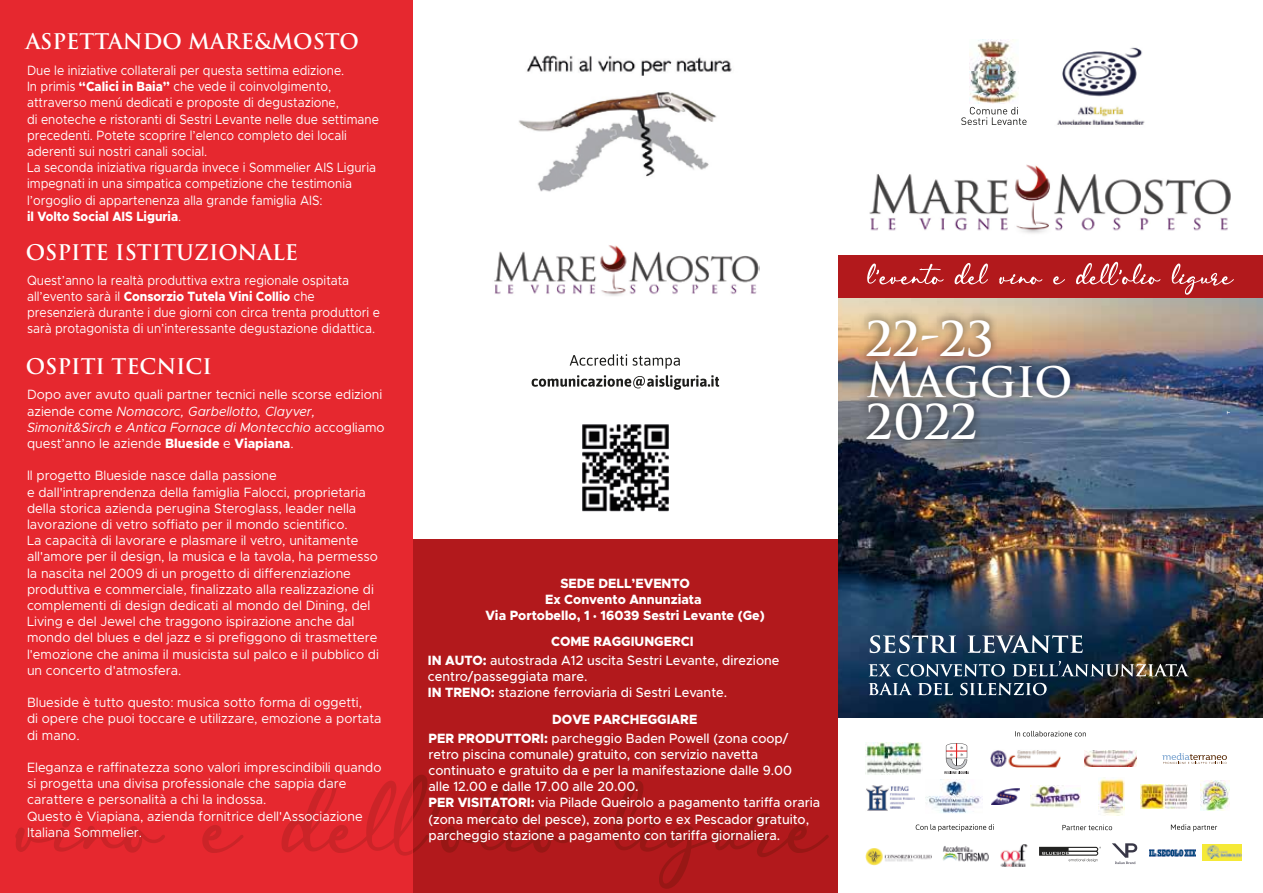
<style>
.page{position:relative;width:1263px;height:893px;background:#fff}
.page>*{position:absolute;margin:0;border:0;box-sizing:border-box;transform-origin:0 0}
.t1{font:700 46.65px "Trajan";color:#fff}
.t2{font:700 40.95px "Trajan";color:#fff}
.t3{font:700 21px "Trajan Pro";color:#fff}
.t4{font:13.5px/16.2px "Metropolis";color:#fff;scale:.95 1}
.t5{font:13.5px/16.2px "Metropolis";color:#fff;scale:.9 1}
.t6{font:500 13.5px/16.2px "Metropolis";color:#fff;scale:.95 1}
.t7{font:800 13.5px/16.2px "Metropolis";color:#fff;text-align:center;scale:.95 1}
.s1{font-weight:800}
.s2{font-style:italic}
.s3{font-family:"Myriad Pro";font-weight:400}
.s4{font-size:46.65px}
</style>
<div class="page">
<img style="left:838px;top:298px;width:425px;height:419px">
<div style="left:839px;top:255px;width:424px;height:43px;background:#b2191c"></div>
<div style="left:412px;top:540px;width:426px;height:353px;background:#b2191c"></div>
<svg style="left:412px;top:775px;width:417px;height:114px"></svg>
<svg style="left:867px;top:262px;width:367px;height:33px"></svg>
<img style="left:869px;top:164px;width:362px;height:70px">
<img style="left:970px;top:40px;width:48px;height:63px">
<img style="left:1057px;top:47px;width:88px;height:78px">
<svg style="left:961px;top:107px;width:65px;height:18px"></svg>
<img style="left:519px;top:55px;width:213px;height:137px">
<img style="left:494px;top:245px;width:265px;height:51px">
<svg style="left:532px;top:375px;width:187px;height:15px"></svg>
<svg style="left:570px;top:354px;width:110px;height:15px"></svg>
<div style="left:0;top:0;width:412px;height:893px;background:#e6282f"></div>
<svg style="left:15px;top:778px;width:397px;height:78px"></svg>
<img style="left:866px;top:742px;width:57px;height:33px">
<img style="left:990px;top:750px;width:70px;height:17px">
<svg style="left:944px;top:743px;width:25px;height:31px"></svg>
<img style="left:866px;top:785px;width:49px;height:26px">
<svg style="left:1015px;top:731px;width:71px;height:5px"></svg>
<img style="left:992px;top:788px;width:28px;height:16px">
<img style="left:926px;top:779px;width:55px;height:34px">
<img style="left:1030px;top:785px;width:51px;height:22px">
<img style="left:1098px;top:777px;width:26px;height:38px">
<img style="left:1140px;top:785px;width:47px;height:23px">
<img style="left:1200px;top:781px;width:30px;height:29px">
<svg style="left:916px;top:824px;width:78px;height:7px"></svg>
<img style="left:1000px;top:844px;width:27px;height:23px">
<img style="left:942px;top:846px;width:47px;height:16px">
<svg style="left:1062px;top:824px;width:50px;height:6px"></svg>
<svg style="left:1171px;top:824px;width:46px;height:7px"></svg>
<img style="left:1149px;top:849px;width:46px;height:8px">
<svg style="left:869px;top:683px;width:178px;height:12px;background:#4f657b"></svg>
<img style="left:869px;top:661px;width:320px;height:15px">
<svg style="left:870px;top:635px;width:213px;height:18px"></svg>
<img style="left:853px;top:301px;width:232px;height:164px">
<img style="left:582px;top:424px;width:87px;height:88px">
<img style="left:1084px;top:750px;width:52px;height:16px">
<svg style="left:1162px;top:753px;width:65px;height:11px"></svg>
<img style="left:865px;top:848px;width:67px;height:18px">
<svg style="left:1039px;top:847px;width:62px;height:15px"></svg>
<svg style="left:1112px;top:843px;width:25px;height:21px"></svg>
<img style="left:1203px;top:845px;width:38px;height:16px">
<h3 class="t3" style="left:26px;top:28px;width:335px">ASPETTANDO MARE&amp;MOSTO</h3>
<p class="t5" style="left:27px;top:62px;width:392px">Due le iniziative collaterali per questa settima edizione.<br>In primis <span class="s1">“Calici in Baia”</span> che vede il coinvolgimento, attraverso menú dedicati e proposte di degustazione,<br>di enoteche e ristoranti di Sestri Levante nelle due settimane precedenti. Potete scoprire l’elenco completo dei locali aderenti sui nostri canali social.<br>La seconda iniziativa riguarda invece i Sommelier AIS Liguria impegnati in una simpatica competizione che testimonia l’orgoglio di appartenenza alla grande famiglia AIS:<br><span class="s1">il Volto Social AIS Liguria</span>.</p>
<h3 class="t3" style="left:26px;top:239px;width:274px">OSPITE ISTITUZIONALE</h3>
<p class="t5" style="left:27px;top:272px;width:394px">Quest’anno la realtà produttiva extra regionale ospitata all’evento sarà il <span class="s1">Consorzio Tutela Vini Collio</span> che presenzierà durante i due giorni con circa trenta produttori e sarà protagonista di un’interessante degustazione didattica.</p>
<h3 class="t3" style="left:26px;top:353px;width:188px">OSPITI TECNICI</h3>
<p class="t4" style="left:27px;top:387px;width:378px">Dopo aver avuto quali partner tecnici nelle scorse edizioni aziende come <span class="s2">Nomacorc, Garbellotto, Clayver, Simonit&amp;Sirch e Antica Fornace di Montecchio</span> accogliamo quest’anno le aziende <span class="s1">Blueside</span> e <span class="s1">Viapiana</span>.</p>
<p class="t4" style="left:27px;top:468px;width:372px">ll progetto Blueside nasce dalla passione<br>e dall'intraprendenza della famiglia Falocci, proprietaria della storica azienda perugina Steroglass, leader nella lavorazione di vetro soffiato per il mondo scientifico.<br>La capacità di lavorare e plasmare il vetro, unitamente all'amore per il design, la musica e la tavola, ha permesso la nascita nel 2009 di un progetto di differenziazione produttiva e commerciale, finalizzato alla realizzazione di complementi di design dedicati al mondo del Dining, del Living e del Jewel che traggono ispirazione anche dal mondo del blues e del jazz e si prefiggono di trasmettere l'emozione che anima il musicista sul palco e il pubblico di un concerto d'atmosfera.</p>
<p class="t4" style="left:27px;top:694px;width:375px">Blueside è tutto questo: musica sotto forma di oggetti,<br>di opere che puoi toccare e utilizzare, emozione a portata di mano.</p>
<p class="t4" style="left:27px;top:759px;width:375px">Eleganza e raffinatezza sono valori imprescindibili quando si progetta una divisa professionale che sappia dare carattere e personalità a chi la indossa.<br>Questo è Viapiana, azienda fornitrice dell'Associazione Italiana Sommelier.</p>
<p class="t7" style="left:485px;top:575px;width:296px">SEDE DELL’EVENTO<br>Ex Convento Annunziata<br>Via Portobello, 1 <span class="s3">•</span> 16039 Sestri Levante (Ge)</p>
<p class="t6" style="left:428px;top:652px;width:372px"><span class="s1">IN AUTO:</span> autostrada A12 uscita Sestri Levante, direzione centro/passeggiata mare.<br><span class="s1">IN TRENO:</span> stazione ferroviaria di Sestri Levante.</p>
<p class="t7" style="left:551px;top:634px;width:152px">COME RAGGIUNGERCI</p>
<p class="t7" style="left:552px;top:711px;width:154px">DOVE PARCHEGGIARE</p>
<p class="t6" style="left:428px;top:730px;width:414px"><span class="s1">PER PRODUTTORI:</span> parcheggio Baden Powell (zona coop/ retro piscina comunale) gratuito, con servizio navetta continuato e gratuito da e per la manifestazione dalle 9.00<br>alle 12.00 e dalle 17.00 alle 20.00.<br><span class="s1">PER VISITATORI:</span> via Pilade Queirolo a pagamento tariffa oraria (zona mercato del pesce), zona porto e ex Pescador gratuito, parcheggio stazione a pagamento con tariffa giornaliera.</p>
<h1 class="t1" style="left:866px;top:310px;width:129px">22-23</h1>
<h2 class="t2" style="left:866px;top:357px;width:207px"><span class="s4">M</span>AGGIO</h2>
<h1 class="t1" style="left:866px;top:393px;width:113px">2022</h1>
</div>
